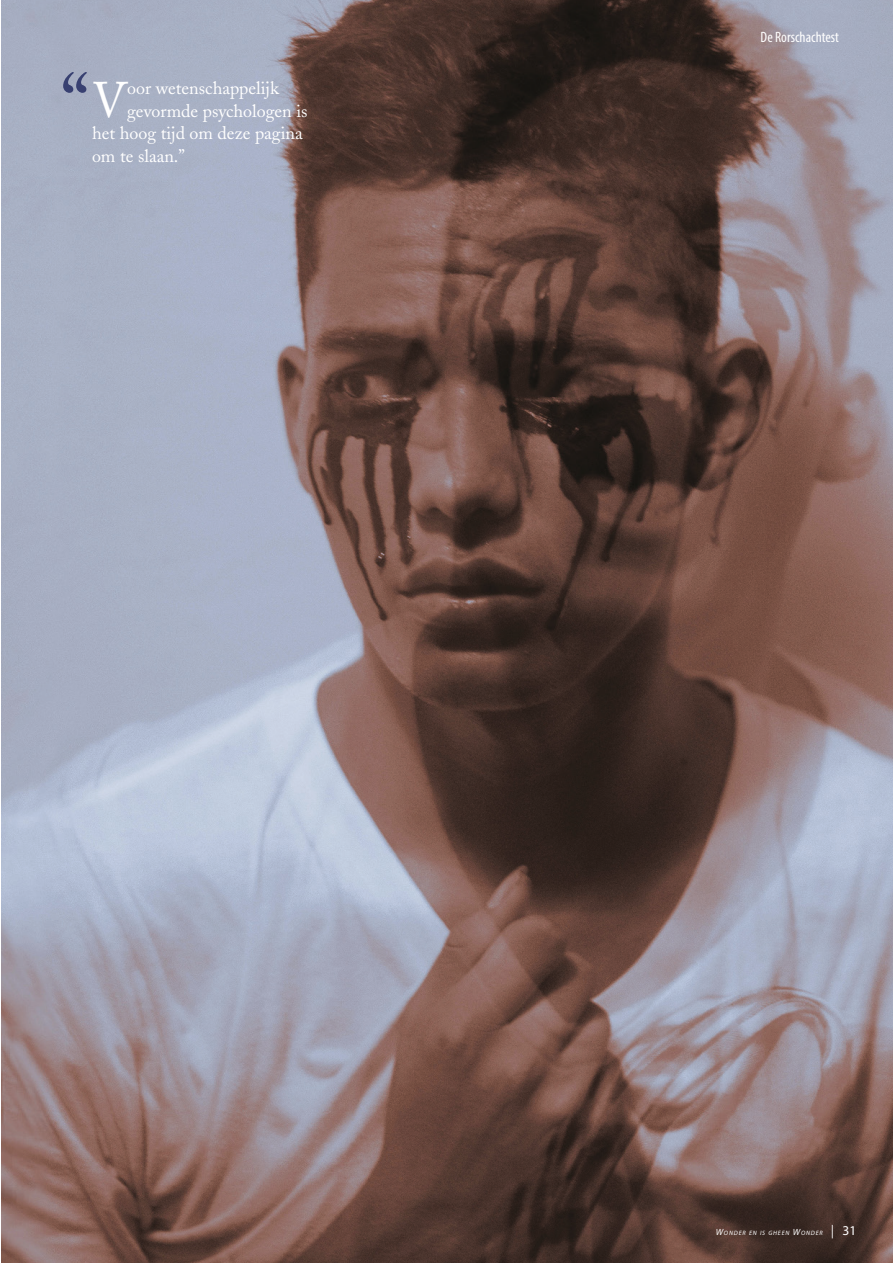
<style>
.page{position:relative;width:893px;height:1263px;background:#fff}
.page>*{position:absolute;margin:0;border:0;box-sizing:border-box;transform-origin:0 0}
.t1{font:79.35px "Adobe Caslon";color:#384071}
.t2{font:49.65px "Adobe Caslon";color:#fff}
.t3{font:18px "Adobe Caslon";color:#fff}
.t4{font:condensed 15px "Myriad Pro";color:#fff}
.t5{font:italic 6.3px "Myriad Pro";letter-spacing:.13em;color:#fff}
.s1{font-size:9px}
.s2{font-size:13.5px}
.s3{font-style:normal;font-size:13.5px}
</style>
<div class="page">
<img style="left:1px;top:0;width:892px;height:1263px">
<h1 class="t1" style="left:61px;top:56px;width:30px">“</h1>
<h2 class="t2" style="left:92px;top:71px;width:37px">V</h2>
<p class="t3" style="left:127px;top:78px;width:153px">oor wetenschappelijk</p>
<p class="t3" style="left:127px;top:100px;width:182px">gevormde psychologen is</p>
<p class="t3" style="left:92px;top:123px;width:212px">het hoog tijd om deze pagina</p>
<p class="t3" style="left:92px;top:145px;width:94px">om te slaan.”</p>
<p class="t4" style="left:760px;top:28px;width:80px">De Rorschachtest</p>
<p class="t5" style="left:716px;top:1229px;width:142px"><span class="s1">W</span>ONDER EN IS GHEEN <span class="s1">W</span>ONDER <span class="s2">|</span> <span class="s3">31</span></p>
</div>
